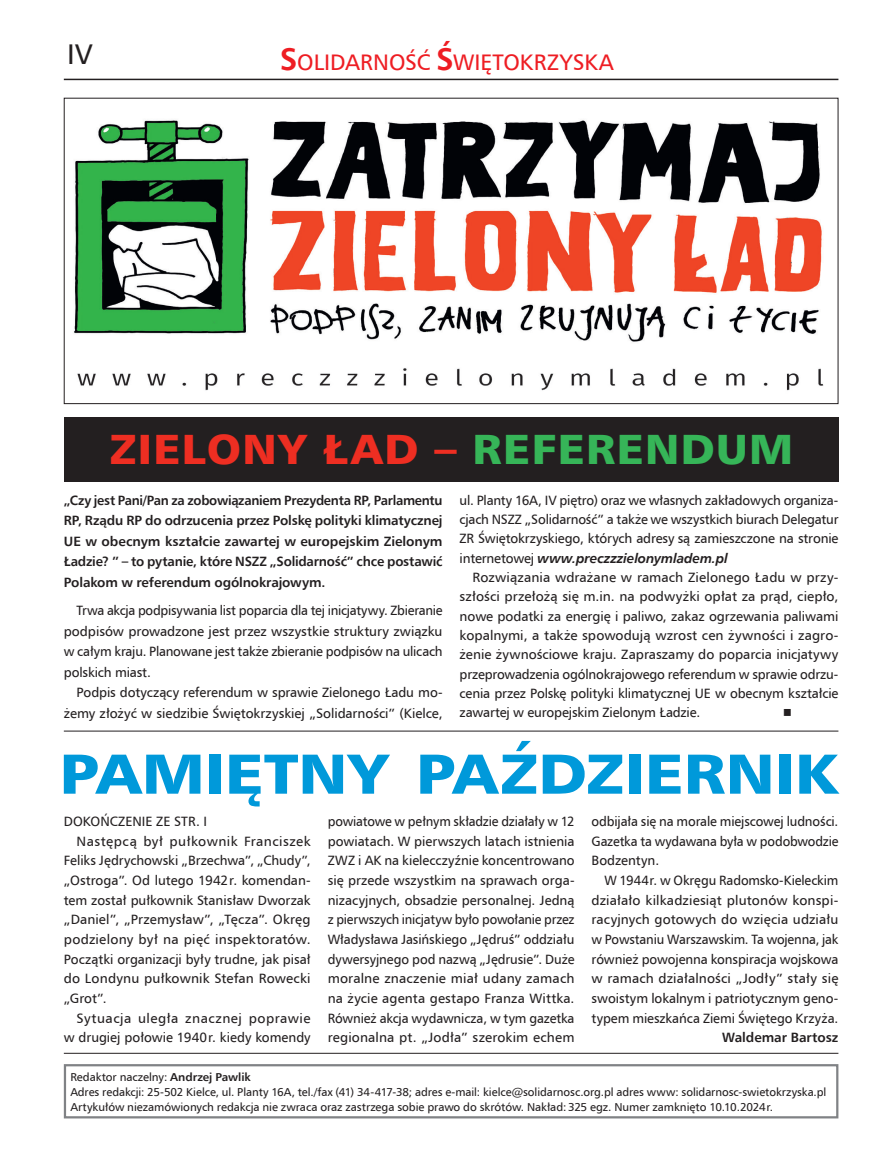
<style>
.page{position:relative;width:881px;height:1161px;background:#fff}
.page>*{position:absolute;margin:0;border:0;box-sizing:border-box;transform-origin:0 0}
.t1{font:56.25px "Humanist 777 BT Black B";color:#0099da;scale:1.13 1}
.t2{font:42px "Humanist 777 BT Black B";letter-spacing:.03em;color:#ee2e22;scale:1.06 1}
.t3{font:28.5px "Humnst 777 EU";color:#231f20}
.t4{font:22.5px "Humnst 777 EU";color:#ee1d23}
.t5{font:13.5px/19.4px "Humnst 777 EU";color:#231f20;text-align:justify}
.t6{font:13.5px/19.6px "Humnst 777 EU";color:#231f20;text-align:justify;scale:.96 1}
.t7{font:700 13.5px/20.5px "Humnst 777 EU";letter-spacing:-.01em;color:#231f20;text-align:justify;scale:.96 1}
.t8{font:13.5px "Humnst 777 EU";letter-spacing:.03em;color:#231f20}
.t9{font:13.5px "Humnst 777 EU";letter-spacing:.035em;color:#231f20}
.t10{font:700 13.5px "Humnst 777 EU";letter-spacing:-.01em;color:#231f20}
.t11{font:13.5px "Commercial Pi";color:#231f20}
.t12{font:11.4px/15px "Humnst 777 EU";letter-spacing:-.005em;color:#231f20}
.s1{font-weight:700;font-size:31.5px}
.s2{color:#36b558}
.s3{font-weight:700;font-style:italic}
.s4{font-weight:700}
</style>
<div class="page">
<hr style="left:64px;top:79px;width:774px;height:1px;background:#231f20">
<div style="left:64px;top:1064px;width:774px;height:54px;border:2px solid #808285"></div>
<hr style="left:64px;top:1053px;width:774px;height:1px;background:#231f20">
<hr style="left:64px;top:731px;width:774px;height:1px;background:#231f20">
<div style="left:64px;top:417px;width:774px;height:65px;background:#231f20"></div>
<img style="left:74px;top:120px;width:750px;height:271px">
<h3 class="t3" style="left:67px;top:36px;width:27px">IV</h3>
<h3 class="t4" style="left:280px;top:48px;width:335px"><span class="s1">S</span>OLIDARNOŚĆ <span class="s1">Ś</span>WIĘTOKRZYSKA</h3>
<h2 class="t2" style="left:109px;top:422px;width:646px">ZIELONY ŁAD – <span class="s2">REFERENDUM</span></h2>
<p class="t7" style="left:64px;top:490px;width:396px">„Czy jest Pani/Pan za zobowiązaniem Prezydenta RP, Parlamentu RP, Rządu RP do odrzucenia przez Polskę polityki klimatycznej UE w obecnym kształcie zawartej w europejskim Zielonym Ładzie? ” – to pytanie, które NSZZ „Solidarność” chce postawić Polakom w referendum ogólnokrajowym.</p>
<p class="t5" style="left:64px;top:600px;width:380px;line-height:20.5px;text-indent:13px">Trwa akcja podpisywania list poparcia dla tej inicjatywy. Zbieranie podpisów prowadzone jest przez wszystkie struktury związku w całym kraju. Planowane jest także zbieranie podpisów na ulicach polskich miast.</p>
<p class="t5" style="left:64px;top:682px;width:380px;line-height:20.5px;text-align:right">Podpis dotyczący referendum w sprawie Zielonego Ładu mo&shy;żemy złożyć w siedzibie Świętokrzyskiej „Solidarności” (Kielce,</p>
<p class="t5" style="left:459px;top:490px;width:380px">ul. Planty 16A, IV piętro) oraz we własnych zakładowych organiza&shy;cjach NSZZ „Solidarność” a także we wszystkich biurach Delegatur ZR Świętokrzyskiego, których adresy są zamieszczone na stronie internetowej <span class="s3">www.preczzzielonymladem.pl</span></p>
<p class="t5" style="left:459px;top:567px;width:380px;text-indent:13px">Rozwiązania wdrażane w ramach Zielonego Ładu w przy&shy;szłości przełożą się m.in. na podwyżki opłat za prąd, ciepło, nowe podatki za energię i paliwo, zakaz ogrzewania paliwami kopalnymi, a także spowodują wzrost cen żywności i zagro&shy;żenie żywnościowe kraju. Zapraszamy do poparcia inicjatywy przeprowadzenia ogólnokrajowego referendum w sprawie odrzu&shy;cenia przez Polskę polityki klimatycznej UE w obecnym kształcie zawartej w europejskim Zielonym Ładzie.</p>
<p class="t11" style="left:783px;top:707px;width:9px">4</p>
<h1 class="t1" style="left:60px;top:738px;width:690px">PAMIĘTNY PAŹDZIERNIK</h1>
<p class="t5" style="left:64px;top:811px;width:145px">DOKOŃCZENIE ZE STR. I</p>
<p class="t8" style="left:77px;top:832px;width:235px">Następcą był pułkownik Franciszek</p>
<p class="t5" style="left:64px;top:851px;width:248px">Feliks Jędrychowski „Brzechwa”, „Chudy”,</p>
<p class="t5" style="left:64px;top:870px;width:248px">„Ostroga”. Od lutego 1942r. komendan-</p>
<p class="t5" style="left:64px;top:890px;width:248px">tem został pułkownik Stanisław Dworzak</p>
<p class="t5" style="left:64px;top:910px;width:248px">„Daniel”, „Przemysław”, „Tęcza”. Okręg</p>
<p class="t5" style="left:64px;top:929px;width:248px">podzielony był na pięć inspektoratów.</p>
<p class="t5" style="left:64px;top:949px;width:248px">Początki organizacji były trudne, jak pisał</p>
<p class="t5" style="left:64px;top:969px;width:248px">do Londynu pułkownik Stefan Rowecki</p>
<p class="t5" style="left:64px;top:988px;width:44px">„Grot”.</p>
<p class="t9" style="left:77px;top:1009px;width:235px">Sytuacja uległa znacznej poprawie</p>
<p class="t5" style="left:64px;top:1028px;width:248px">w drugiej połowie 1940r. kiedy komendy</p>
<p class="t6" style="left:327px;top:811px;width:258px">powiatowe w pełnym składzie działały w 12 powiatach. W pierwszych latach istnienia ZWZ i AK na kielecczyźnie koncentrowano się przede wszystkim na sprawach orga&shy;nizacyjnych, obsadzie personalnej. Jedną z pierwszych inicjatyw było powołanie przez Władysława Jasińskiego „Jędruś” oddziału dywersyjnego pod nazwą „Jędrusie”. Duże moralne znaczenie miał udany zamach na życie agenta gestapo Franza Wittka.<br>Również akcja wydawnicza, w tym gazetka regionalna pt. „Jodła” szerokim echem</p>
<p class="t5" style="left:591px;top:811px;width:248px">odbijała się na morale miejscowej ludności.<br>Gazetka ta wydawana była w podobwodzie Bodzentyn.</p>
<p class="t5" style="left:591px;top:870px;width:248px;text-indent:13px">W 1944r. w Okręgu Radomsko-Kieleckim działało kilkadziesiąt plutonów konspi&shy;racyjnych gotowych do wzięcia udziału w Powstaniu Warszawskim. Ta wojenna, jak również powojenna konspiracja wojskowa w ramach działalności „Jodły” stały się swoistym lokalnym i patriotycznym geno&shy;typem mieszkańca Ziemi Świętego Krzyża.</p>
<p class="t10" style="left:721px;top:1029px;width:118px">Waldemar Bartosz</p>
<p class="t12" style="left:70px;top:1069px;width:757px">Redaktor naczelny: <span class="s4">Andrzej Pawlik<br></span>Adres redakcji: 25-502 Kielce, ul. Planty 16A, tel./fax (41) 34-417-38; adres e-mail: kielce@solidarnosc.org.pl adres www: solidarnosc-swietokrzyska.pl<br>Artykułów niezamówionych redakcja nie zwraca oraz zastrzega sobie prawo do skrótów. Nakład: 325 egz. Numer zamknięto 10.10.2024r.</p>
</div>
